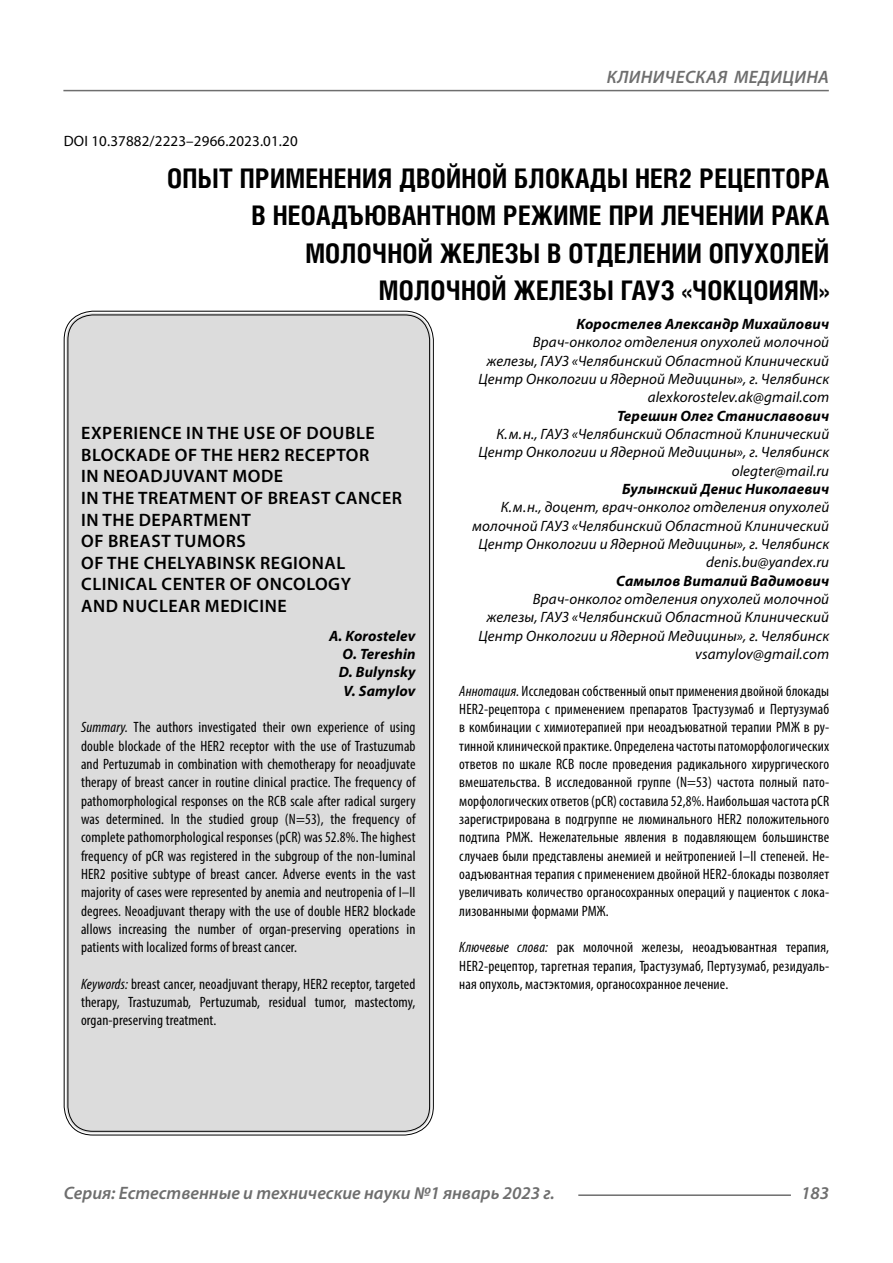
<style>
.page{position:relative;width:893px;height:1263px;background:#fff}
.page>*{position:absolute;margin:0;border:0;box-sizing:border-box;transform-origin:0 0}
.Header{font:700 27px/37.5px "Helios Cond C";letter-spacing:.01em;color:#000;text-align:right}
.Header-eng{font:600 18px/21.6px "Myriad Pro";letter-spacing:.03em;color:#000}
.t1{font:italic 600 18px "Myriad Pro";color:#6e6e6e}
.Annotation-rus{font:condensed 15px/18.3px "Myriad Pro";letter-spacing:.01em;color:#000;text-align:justify}
.Annotation-eng{font:condensed 15px/18.3px "Myriad Pro";letter-spacing:.01em;color:#000;text-align:justify}
.Author-doc{font:italic 15px/18.3px "Myriad Pro";letter-spacing:.01em;color:#000;text-align:right}
.Author{font:italic 700 15px "Myriad Pro";letter-spacing:.01em;color:#000}
.Author-email{font:italic 15px "Myriad Pro";letter-spacing:.01em;color:#000}
.Author-eng{font:italic 700 15px "Myriad Pro";letter-spacing:.01em;color:#000}
.DOI{font:15px "Myriad Pro";letter-spacing:.01em;color:#000}
.s1{font-style:italic}
</style>
<div class="page">
<div style="left:66px;top:313px;width:365px;height:820px;background:#dcdcdc;border-radius:27px"></div>
<hr style="left:578px;top:1194px;width:213px;height:2px;background:#6e6e6e">
<hr style="left:63px;top:90px;width:766px;height:1px;background:#6e6e6e">
<p class="t1" style="left:607px;top:66px;width:23px">Клиническая</p>
<p class="t1" style="left:734px;top:66px;width:13px">меди</p>
<p class="t1" style="left:782px;top:66px;width:25px">цина</p>
<p class="DOI" style="left:64px;top:132px;width:235px">DOI 10.37882/2223–2966.2023.01.20</p>
<p class="Header" style="left:167px;top:159px;width:663px">ОПЫТ ПРИМЕНЕНИЯ ДВОЙНОЙ БЛОКАДЫ HER2 РЕЦЕПТОРА В НЕОАДЪЮВАНТНОМ РЕЖИМЕ ПРИ ЛЕЧЕНИИ РАКА МОЛОЧНОЙ ЖЕЛЕЗЫ В ОТДЕЛЕНИИ ОПУХОЛЕЙ<br>МОЛОЧНОЙ ЖЕЛЕЗЫ ГАУЗ «ЧОКЦОИЯМ»</p>
<p class="Author" style="left:576px;top:314px;width:254px">Коростелев Александр Михайлович</p>
<p class="Author-doc" style="left:478px;top:333px;width:352px">Врач-онколог отделения опухолей молочной железы, ГАУЗ «Челябинский Областной Клинический<br>Центр Онкологии и Ядерной Медицины», г. Челябинск</p>
<p class="Author-email" style="left:648px;top:388px;width:183px">alexkorostelev.ak@gmail.com</p>
<p class="Author" style="left:617px;top:406px;width:214px">Терешин Олег Станиславович</p>
<p class="Author-doc" style="left:478px;top:425px;width:352px">К.м.н., ГАУЗ «Челябинский Областной Клинический<br>Центр Онкологии и Ядерной Медицины», г. Челябинск</p>
<p class="Author-email" style="left:732px;top:461px;width:99px">olegter@mail.ru</p>
<p class="Author" style="left:622px;top:479px;width:209px">Булынский Денис Николаевич</p>
<p class="Author-doc" style="left:472px;top:498px;width:359px">К.м.н., доцент, врач-онколог отделения опухолей молочной ГАУЗ «Челябинский Областной Клинический<br>Центр Онкологии и Ядерной Медицины», г. Челябинск</p>
<p class="Author-email" style="left:706px;top:553px;width:125px">denis.bu@yandex.ru</p>
<p class="Author" style="left:616px;top:571px;width:214px">Самылов Виталий Вадимович</p>
<p class="Author-doc" style="left:478px;top:590px;width:352px">Врач-онколог отделения опухолей молочной железы, ГАУЗ «Челябинский Областной Клинический<br>Центр Онкологии и Ядерной Медицины», г. Челябинск</p>
<p class="Author-email" style="left:695px;top:645px;width:136px">vsamylov@gmail.com</p>
<p class="Annotation-rus" style="left:459px;top:681px;width:371px"><span class="s1">Аннотация.</span> Исследован собственный опыт применения двойной блокады HER2-рецептора с применением препаратов Трастузумаб и Пертузумаб в комбинации с химиотерапией при неоадъюватной терапии РМЖ в ру&shy;тинной клинической практике. Определена частоты патоморфологических ответов по шкале RCB после проведения радикального хирургического вмешательства. В исследованной группе (N=53) частота полный пато&shy;морфологических ответов (pCR) составила 52,8%. Наибольшая частота pCR зарегистрирована в подгруппе не люминального HER2 положительного подтипа РМЖ. Нежелательные явления в подавляющем большинстве случаев были представлены анемией и нейтропенией I–II степеней. Не&shy;оадъювантная терапия с применением двойной HER2-блокады позволяет увеличивать количество органосохранных операций у пациенток с лока&shy;лизованными формами РМЖ.</p>
<p class="Annotation-rus" style="left:459px;top:938px;width:371px"><span class="s1">Ключевые слова:</span> рак молочной железы, неоадъювантная терапия, HER2-рецептор, таргетная терапия, Трастузумаб, Пертузумаб, резидуаль&shy;ная опухоль, мастэктомия, органосохранное лечение.</p>
<p class="Header-eng" style="left:81px;top:422px;width:322px">EXPERIENCE IN THE USE OF DOUBLE<br>BLOCKADE OF THE HER2 RECEPTOR<br>IN NEOADJUVANT MODE<br>IN THE TREATMENT OF BREAST CANCER<br>IN THE DEPARTMENT<br>OF BREAST TUMORS<br>OF THE CHELYABINSK REGIONAL<br>CLINICAL CENTER OF ONCOLOGY<br>AND NUCLEAR MEDICINE</p>
<p class="Author-eng" style="left:329px;top:626px;width:88px">A. Korostelev</p>
<p class="Author-eng" style="left:343px;top:644px;width:74px">O. Tereshin</p>
<p class="Author-eng" style="left:339px;top:662px;width:78px">D. Bulynsky</p>
<p class="Author-eng" style="left:343px;top:681px;width:74px">V. Samylov</p>
<p class="Annotation-eng" style="left:81px;top:718px;width:336px"><span class="s1">Summary.</span> The authors investigated their own experience of using double blockade of the HER2 receptor with the use of Trastuzumab and Pertuzumab in combination with chemotherapy for neoadjuvate therapy of breast cancer in routine clinical practice. The frequency of pathomorphological responses on the RCB scale after radical surgery was determined. In the studied group (N=53), the frequency of complete pathomorphological responses (pCR) was 52.8%. The highest frequency of pCR was registered in the subgroup of the non-luminal HER2 positive subtype of breast cancer. Adverse events in the vast majority of cases were represented by anemia and neutropenia of I–II degrees. Neoadjuvant therapy with the use of double HER2 blockade allows increasing the number of organ-preserving operations in patients with localized forms of breast cancer.</p>
<p class="Annotation-eng" style="left:81px;top:974px;width:336px"><span class="s1">Keywords:</span> breast cancer, neoadjuvant therapy, HER2 receptor, targeted therapy, Trastuzumab, Pertuzumab, residual tumor, mastectomy, organ-preserving treatment.</p>
<p class="t1" style="left:64px;top:1182px;width:493px">Серия: Естественные и технические науки №1 январь 2023 г.</p>
<p class="t1" style="left:801px;top:1182px;width:30px">183</p>
</div>
